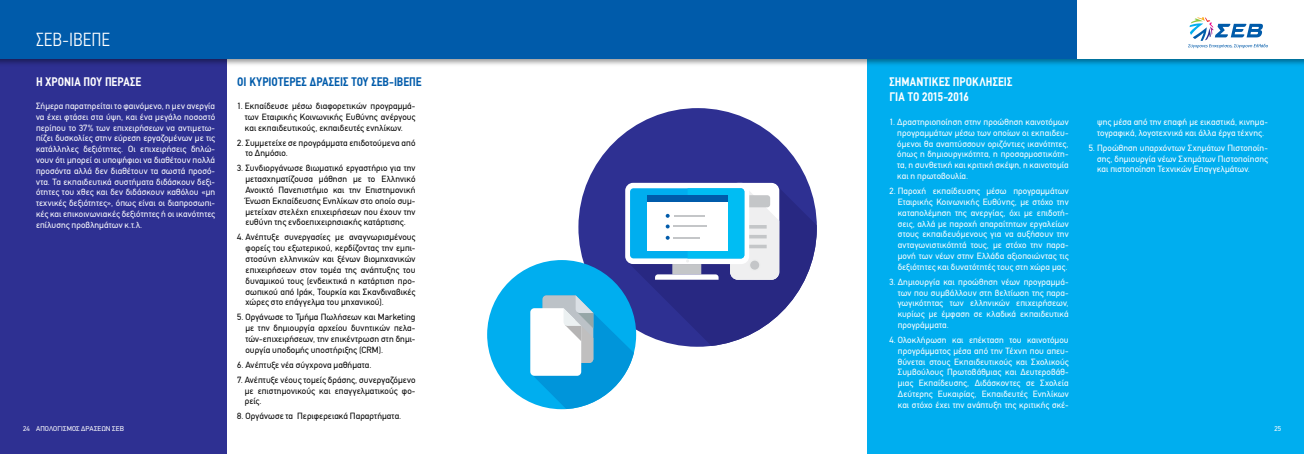
<style>
.page{position:relative;width:1304px;height:454px;background:#fff}
.page>*{position:absolute;margin:0;border:0;box-sizing:border-box;transform-origin:0 0}
.t1{font:300 condensed 19px "PF Din Text";color:#fff}
.t2{font:700 12.5px/15px "PF Din Text Condensed";letter-spacing:.005em;color:#fff}
.t3{font:700 12.5px "PF Din Text Condensed";letter-spacing:.005em;color:#005baa}
.t4{font:9px/10.8px "PF Din Text";letter-spacing:.01em;color:#fff;text-align:justify}
.t5{font:9px/10.8px "PF Din Text";letter-spacing:.01em;color:#000;text-align:justify}
.t6{font:7px "PF Din Text";letter-spacing:.015em;color:#fff}
</style>
<div class="page">
<div style="left:0;top:0;width:227px;height:454px;background:#2e3092"></div>
<div style="left:867px;top:0;width:437px;height:454px;background:#00aeef"></div>
<div style="left:0;top:0;width:1304px;height:67px;background:#000;opacity:.4"></div>
<div style="left:0;top:0;width:1304px;height:58px;background:#005baa"></div>
<div style="left:1078px;top:0;width:226px;height:58px;background:#fff"></div>
<svg style="left:1188px;top:17px;width:80px;height:31px"></svg>
<svg style="left:578px;top:108px;width:231px;height:239px;fill:#2e3092"></svg>
<svg style="left:626px;top:184px;width:191px;height:162px;fill:#282882"></svg>
<svg style="left:605px;top:183px;width:174px;height:96px"></svg>
<hr style="left:674px;top:215px;width:30px;height:2px;background:#c4c6c8">
<hr style="left:674px;top:225px;width:33px;height:2px;background:#c4c6c8">
<hr style="left:674px;top:237px;width:26px;height:2px;background:#c4c6c8">
<div style="left:487px;top:260px;width:149px;height:149px;background:#00aeef;border-radius:50%"></div>
<svg style="left:530px;top:295px;width:106px;height:114px"></svg>
<h1 class="t1" style="left:36px;top:28px;width:76px">ΣΕΒ-ΙΒΕΠΕ</h1>
<h2 class="t2" style="left:36px;top:75px;width:107px">Η ΧΡΟΝΙΑ ΠΟΥ ΠΕΡΑΣΕ</h2>
<h2 class="t3" style="left:237px;top:75px;width:186px">ΟΙ ΚΥΡΙΟΤΕΡΕΣ ΔΡΑΣΕΙΣ ΤΟΥ ΣΕΒ-ΙΒΕΠΕ</h2>
<h2 class="t2" style="left:889px;top:75px;width:124px">ΣΗΜΑΝΤΙΚΕΣ ΠΡΟΚΛΗΣΕΙΣ<br>ΓΙΑ ΤΟ 2015-2016</h2>
<p class="t5" style="left:245px;top:100px;width:172px;text-indent:-8px">1. Εκπαίδευσε μέσω διαφορετικών προγραμμά&shy;των Εταιρικής Κοινωνικής Ευθύνης ανέργους και εκπαιδευτικούς, εκπαιδευτές ενηλίκων.</p>
<p class="t5" style="left:245px;top:137px;width:171px;text-indent:-8px">2. Συμμετείχε σε προγράμματα επιδοτούμενα από το Δημόσιο.</p>
<p class="t5" style="left:245px;top:163px;width:172px;text-indent:-8px">3. Συνδιοργάνωσε βιωματικό εργαστήριο για την μετασχηματίζουσα μάθηση με το Ελληνικό Ανοικτό Πανεπιστήμιο και την Επιστημονική Ένωση Εκπαίδευσης Ενηλίκων στο οποίο συμ&shy;μετείχαν στελέχη επιχειρήσεων που έχουν την ευθύνη της ενδοεπιχειρησιακής κατάρτισης.</p>
<p class="t5" style="left:246px;top:232px;width:171px;text-indent:-8px">4. Ανέπτυξε συνεργασίες με αναγνωρισμένους φορείς του εξωτερικού, κερδίζοντας την εμπι&shy;στοσύνη ελληνικών και ξένων βιομηχανικών επιχειρήσεων στον τομέα της ανάπτυξης του δυναμικού τους (ενδεικτικά η κατάρτιση προ&shy;σωπικού από Ιράκ, Τουρκία και Σκανδιναβικές χώρες στο επάγγελμα του μηχανικού).</p>
<p class="t5" style="left:245px;top:312px;width:172px;text-indent:-8px">5. Οργάνωσε το Τμήμα Πωλήσεων και Marketing με την δημιουργία αρχείου δυνητικών πελα&shy;τών-επιχειρήσεων, την επικέντρωση στη δημι&shy;ουργία υποδομής υποστήριξης (CRM).</p>
<p class="t5" style="left:237px;top:359px;width:136px">6. Ανέπτυξε νέα σύγχρονα μαθήματα.</p>
<p class="t5" style="left:245px;top:374px;width:172px;text-indent:-8px">7. Ανέπτυξε νέους τομείς δράσης, συνεργαζόμενο με επιστημονικούς και επαγγελματικούς φο&shy;ρείς.</p>
<p class="t5" style="left:237px;top:411px;width:166px">8. Οργάνωσε τα Περιφερειακά Παραρτήματα.</p>
<p class="t4" style="left:36px;top:100px;width:181px">Σήμερα παρατηρείται το φαινόμενο, η μεν ανεργία να έχει φτάσει στα ύψη, και ένα μεγάλο ποσοστό περίπου το 37% των επιχειρήσεων να αντιμετω&shy;πίζει δυσκολίες στην εύρεση εργαζομένων με τις κατάλληλες δεξιότητες. Οι επιχειρήσεις δηλώ&shy;νουν ότι μπορεί οι υποψήφιοι να διαθέτουν πολλά προσόντα αλλά δεν διαθέτουν τα σωστά προσό&shy;ντα. Τα εκπαιδευτικά συστήματα διδάσκουν δεξι&shy;ότητες του χθες και δεν διδάσκουν καθόλου «μη τεχνικές δεξιότητες», όπως είναι οι διαπροσωπι&shy;κές και επικοινωνιακές δεξιότητες ή οι ικανότητες επίλυσης προβλημάτων κ.τ.λ.</p>
<p class="t4" style="left:897px;top:116px;width:173px;text-indent:-8px">1. Δραστηριοποίηση στην προώθηση καινοτόμων προγραμμάτων μέσω των οποίων οι εκπαιδευ&shy;όμενοι θα αναπτύσσουν οριζόντιες ικανότητες, όπως η δημιουργικότητα, η προσαρμοστικότη&shy;τα, η συνθετική και κριτική σκέψη, η καινοτομία και η πρωτοβουλία.</p>
<p class="t4" style="left:898px;top:185px;width:172px;text-indent:-8px">2. Παροχή εκπαίδευσης μέσω προγραμμάτων Εταιρικής Κοινωνικής Ευθύνης, με στόχο την καταπολέμηση της ανεργίας, όχι με επιδοτή&shy;σεις, αλλά με παροχή απαραίτητων εργαλείων στους εκπαιδευόμενους για να αυξήσουν την ανταγωνιστικότητά τους, με στόχο την παρα&shy;μονή των νέων στην Ελλάδα αξιοποιώντας τις δεξιότητες και δυνατότητές τους στη χώρα μας.</p>
<p class="t4" style="left:898px;top:276px;width:172px;text-indent:-8px">3. Δημιουργία και προώθηση νέων προγραμμά&shy;των που συμβάλλουν στη βελτίωση της παρα&shy;γωγικότητας των ελληνικών επιχειρήσεων, κυρίως με έμφαση σε κλαδικά εκπαιδευτικά προγράμματα.</p>
<p class="t4" style="left:898px;top:334px;width:172px;text-indent:-8px">4. Ολοκλήρωση και επέκταση του καινοτόμου προγράμματος μέσα από την Τέχνη που απευ&shy;θύνεται στους Εκπαιδευτικούς και Σχολικούς Συμβούλους Πρωτοβάθμιας και Δευτεροβάθ&shy;μιας Εκπαίδευσης, Διδάσκοντες σε Σχολεία Δεύτερης Ευκαιρίας, Εκπαιδευτές Ενηλίκων και στόχο έχει την ανάπτυξη της κριτικής σκέ-</p>
<p class="t4" style="left:1097px;top:116px;width:172px">ψης μέσα από την επαφή με εικαστικά, κινημα&shy;τογραφικά, λογοτεχνικά και άλλα έργα τέχνης.</p>
<p class="t4" style="left:1097px;top:142px;width:172px;text-indent:-8px">5. Προώθηση υπαρχόντων Σχημάτων Πιστοποίη&shy;σης, δημιουργία νέων Σχημάτων Πιστοποίησης και πιστοποίηση Τεχνικών Επαγγελμάτων.</p>
<p class="t6" style="left:23px;top:425px;width:8px">24</p>
<p class="t6" style="left:1274px;top:425px;width:8px">25</p>
<p class="t6" style="left:36px;top:425px;width:89px">ΑΠΟΛΟΓΙΣΜΟΣ ΔΡΑΣΕΩΝ ΣΕΒ</p>
</div>
